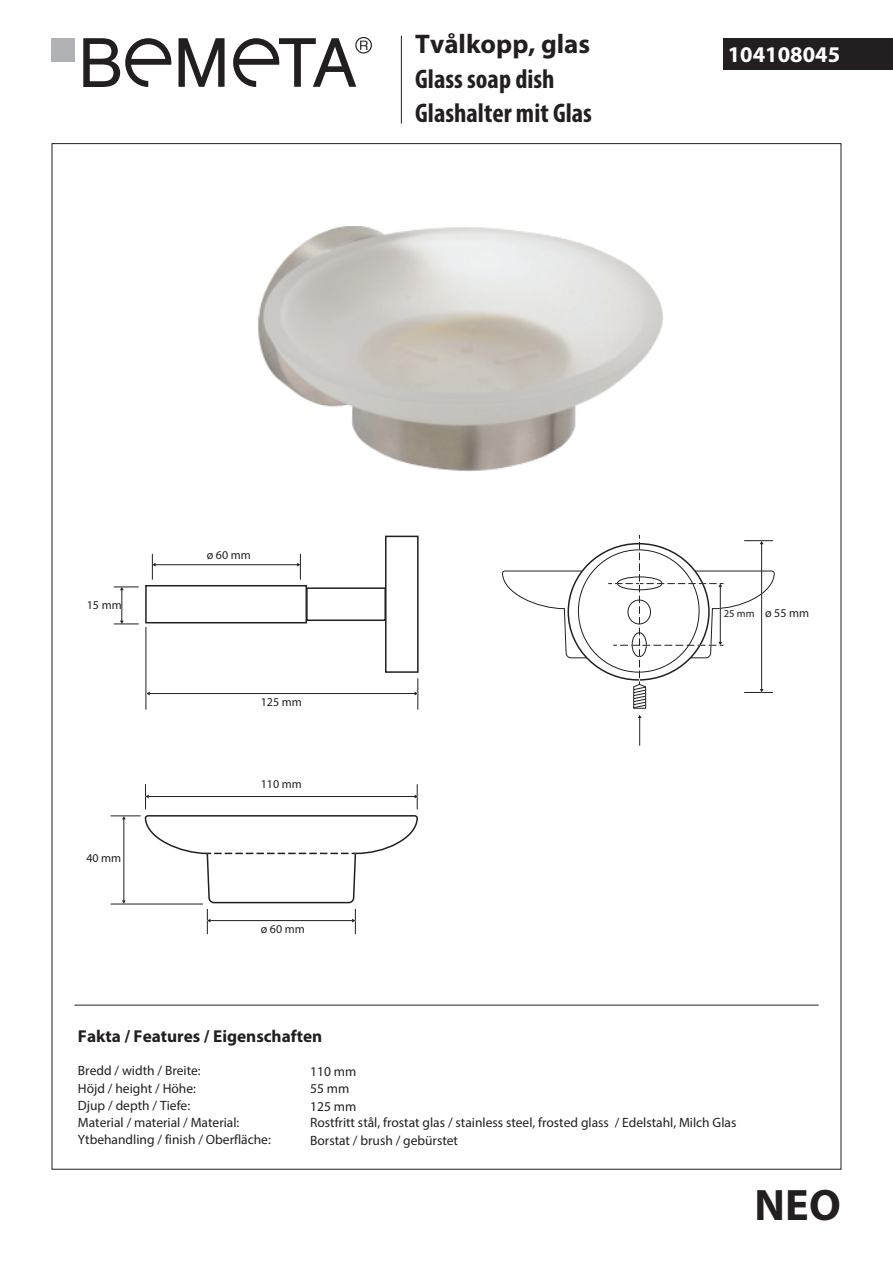
<style>
.page{position:relative;width:893px;height:1263px;background:#fff}
.page>*{position:absolute;margin:0;border:0;box-sizing:border-box;transform-origin:0 0}
.t1{font:700 44.25px "Myriad Pro";color:#231f20}
.t2{font:700 condensed 27px/33.6px "Myriad Pro";color:#231f20}
.t3{font:700 27px "Myriad Pro";color:#231f20}
.t4{font:700 22.5px "Myriad Pro";color:#fff}
.t5{font:700 17.25px "Myriad Pro";color:#231f20}
.t6{font:13.5px/17.2px "Myriad Pro";color:#231f20}
.t7{font:12px "Myriad Pro";color:#231f20}
.s1{font-size:10.65px}
</style>
<div class="page">
<div style="left:724px;top:38px;width:169px;height:32px;background:#231f20"></div>
<svg style="left:179px;top:38px;width:46px;height:49px"></svg>
<svg style="left:83px;top:38px;width:89px;height:49px"></svg>
<div style="left:51px;top:38px;width:24px;height:24px;background:#b1b2b6"></div>
<svg style="left:233px;top:37px;width:139px;height:50px"></svg>
<hr style="left:401px;top:36px;width:1px;height:88px;background:#231f20">
<hr style="left:155px;top:564px;width:143px;height:1px;background:#231f20">
<hr style="left:122px;top:590px;width:1px;height:31px;background:#231f20">
<svg style="left:114px;top:621px;width:25px;height:4px"></svg>
<svg style="left:114px;top:587px;width:25px;height:3px"></svg>
<svg style="left:152px;top:554px;width:4px;height:26px"></svg>
<svg style="left:297px;top:554px;width:4px;height:26px"></svg>
<hr style="left:146px;top:627px;width:1px;height:83px;background:#231f20">
<hr style="left:418px;top:678px;width:1px;height:32px;background:#231f20">
<hr style="left:149px;top:693px;width:266px;height:1px;background:#231f20">
<svg style="left:146px;top:692px;width:4px;height:3px"></svg>
<div style="left:145px;top:585px;width:162px;height:38px;background:#fff;border:2px solid #231f20"></div>
<div style="left:385px;top:536px;width:34px;height:137px;background:#fff;border:2px solid #231f20"></div>
<div style="left:306px;top:587px;width:80px;height:34px;background:#fff;border:2px solid #231f20"></div>
<svg style="left:144px;top:794px;width:274px;height:110px"></svg>
<hr style="left:210px;top:920px;width:143px;height:1px;background:#231f20">
<svg style="left:207px;top:909px;width:3px;height:25px"></svg>
<svg style="left:352px;top:909px;width:4px;height:25px"></svg>
<hr style="left:124px;top:819px;width:1px;height:82px;background:#231f20">
<svg style="left:122px;top:900px;width:4px;height:4px"></svg>
<hr style="left:148px;top:796px;width:267px;height:1px;background:#231f20">
<svg style="left:145px;top:784px;width:4px;height:25px"></svg>
<svg style="left:415px;top:784px;width:3px;height:25px"></svg>
<svg style="left:145px;top:816px;width:272px;height:86px"></svg>
<hr style="left:111px;top:904px;width:92px;height:1px;background:#231f20">
<hr style="left:111px;top:816px;width:30px;height:1px;background:#231f20">
<img style="left:258px;top:227px;width:405px;height:244px">
<svg style="left:638px;top:715px;width:4px;height:31px"></svg>
<svg style="left:502px;top:535px;width:272px;height:173px"></svg>
<hr style="left:74px;top:1005px;width:745px;height:1px;background:#231f20">
<h2 class="t3" style="left:415px;top:26px;width:176px">Tvålkopp, glas</h2>
<h2 class="t2" style="left:415px;top:62px;width:178px">Glass soap dish<br>Glashalter mit Glas</h2>
<h3 class="t4" style="left:728px;top:40px;width:114px">104108045</h3>
<p class="t7" style="left:87px;top:597px;width:36px">15 mm</p>
<p class="t7" style="left:86px;top:850px;width:36px">40 mm</p>
<p class="t7" style="left:207px;top:547px;width:46px">ø 60 mm</p>
<p class="t7" style="left:261px;top:694px;width:43px">125 mm</p>
<p class="t7" style="left:261px;top:776px;width:43px">110 mm</p>
<p class="t7" style="left:261px;top:921px;width:46px">ø 60 mm</p>
<p class="t7" style="left:724px;top:605px;width:87px"><span class="s1">25 mm</span> ø 55 mm</p>
<p class="t5" style="left:78px;top:1025px;width:246px">Fakta / Features / Eigenschaften</p>
<p class="t6" style="left:78px;top:1062px;width:194px">Bredd / width / Breite:<br>Höjd / height / Höhe:<br>Djup / depth / Tiefe:<br>Material / material / Material:<br>Ytbehandling / finish / Oberfläche:</p>
<p class="t6" style="left:310px;top:1063px;width:428px">110 mm<br>55 mm<br>125 mm<br>Rostfritt stål, frostat glas / stainless steel, frosted glass / Edelstahl, Milch Glas<br>Borstat / brush / gebürstet</p>
<h1 class="t1" style="left:754px;top:1176px;width:88px">NEO</h1>
</div>
